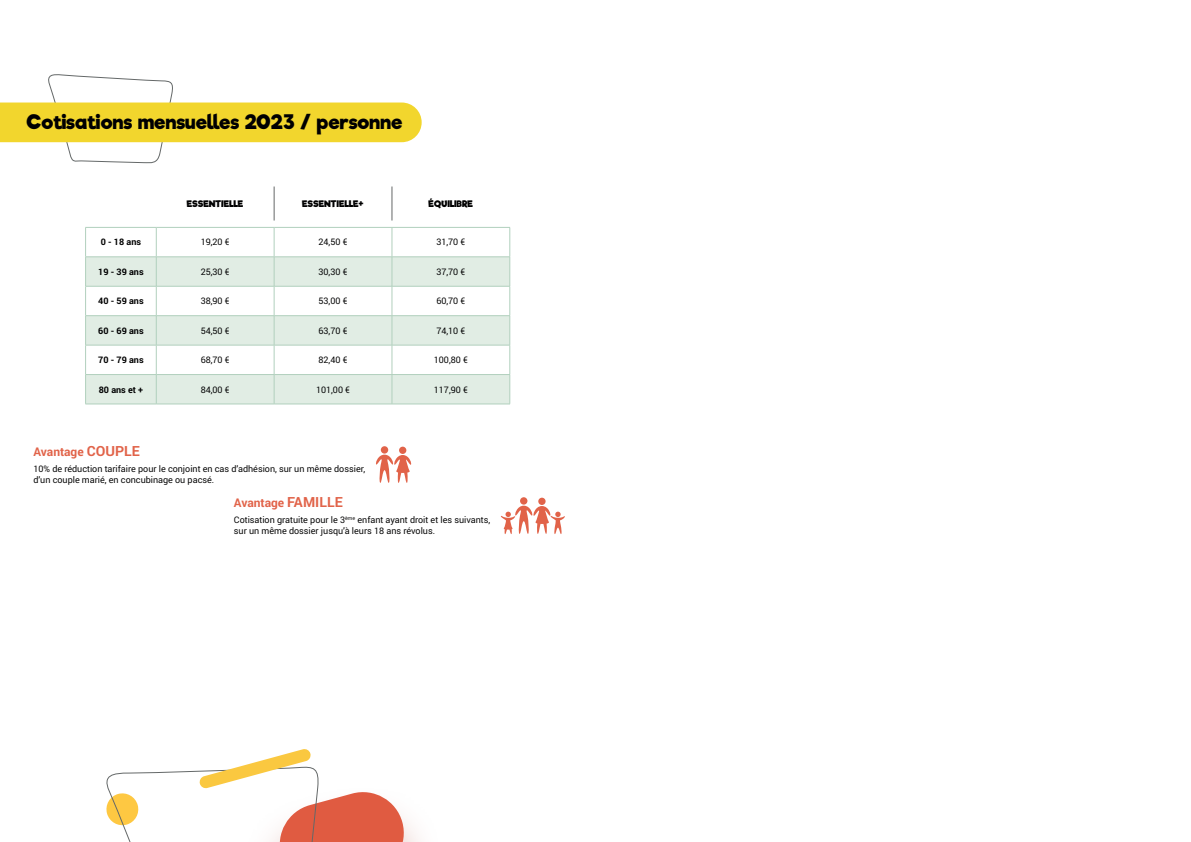
<style>
.page{position:relative;width:1191px;height:842px;background:#fff}
.page>*{position:absolute;margin:0;border:0;box-sizing:border-box;transform-origin:0 0}
.t1{font:20px "Riffic";color:#000001}
.t2{font:700 12px "Roboto";color:#e16349}
.t3{font:9px/10.8px "Roboto";color:#000001}
.t4{font:700 9px "Roboto";color:#000001}
.t5{font:9px "Riffic";color:#000001}
.s1{font-size:14px}
</style>
<div class="page">
<svg style="left:0;top:74px;width:422px;height:90px"></svg>
<svg style="left:85px;top:186px;width:425px;height:218px"></svg>
<hr style="left:85px;top:404px;width:71px;height:1px;background:#b1d0bd">
<hr style="left:156px;top:404px;width:118px;height:1px;background:#b1d0bd">
<hr style="left:274px;top:404px;width:118px;height:1px;background:#b1d0bd">
<hr style="left:392px;top:404px;width:118px;height:1px;background:#b1d0bd">
<hr style="left:274px;top:186px;width:1px;height:35px;background:#646868">
<hr style="left:392px;top:186px;width:1px;height:35px;background:#646868">
<div style="left:520px;top:497px;width:7px;height:8px;background:#e16349;border-radius:50%"></div>
<div style="left:538px;top:498px;width:7px;height:7px;background:#e16349;border-radius:50%"></div>
<svg style="left:500px;top:506px;width:65px;height:28px"></svg>
<div style="left:381px;top:446px;width:7px;height:8px;background:#e16349;border-radius:50%"></div>
<div style="left:399px;top:447px;width:7px;height:7px;background:#e16349;border-radius:50%"></div>
<svg style="left:376px;top:455px;width:36px;height:28px"></svg>
<svg style="left:106px;top:749px;width:302px;height:93px"></svg>
<h1 class="t1" style="left:27px;top:109px;width:378px">Cotisations mensuelles 2023 / personne</h1>
<p class="t5" style="left:187px;top:198px;width:58px">ESSENTIELLE</p>
<p class="t5" style="left:302px;top:198px;width:63px">ESSENTIELLE+</p>
<p class="t5" style="left:428px;top:198px;width:46px">ÉQUILIBRE</p>
<p class="t4" style="left:101px;top:236px;width:42px">0 - 18 ans</p>
<p class="t3" style="left:201px;top:237px;width:30px">19,20 €</p>
<p class="t3" style="left:318px;top:237px;width:30px">24,50 €</p>
<p class="t3" style="left:436px;top:237px;width:30px">31,70 €</p>
<p class="t4" style="left:98px;top:265px;width:47px">19 - 39 ans</p>
<p class="t3" style="left:201px;top:266px;width:30px">25,30 €</p>
<p class="t3" style="left:318px;top:266px;width:30px">30,30 €</p>
<p class="t3" style="left:436px;top:266px;width:30px">37,70 €</p>
<p class="t4" style="left:98px;top:295px;width:47px">40 - 59 ans</p>
<p class="t3" style="left:201px;top:295px;width:30px">38,90 €</p>
<p class="t3" style="left:318px;top:295px;width:30px">53,00 €</p>
<p class="t3" style="left:436px;top:295px;width:30px">60,70 €</p>
<p class="t4" style="left:98px;top:324px;width:47px">60 - 69 ans</p>
<p class="t3" style="left:201px;top:325px;width:30px">54,50 €</p>
<p class="t3" style="left:318px;top:325px;width:30px">63,70 €</p>
<p class="t3" style="left:436px;top:325px;width:30px">74,10 €</p>
<p class="t4" style="left:98px;top:354px;width:47px">70 - 79 ans</p>
<p class="t3" style="left:201px;top:354px;width:30px">68,70 €</p>
<p class="t3" style="left:318px;top:354px;width:30px">82,40 €</p>
<p class="t3" style="left:434px;top:354px;width:36px">100,80 €</p>
<p class="t4" style="left:99px;top:383px;width:46px">80 ans et +</p>
<p class="t3" style="left:201px;top:384px;width:30px">84,00 €</p>
<p class="t3" style="left:316px;top:384px;width:36px">101,00 €</p>
<p class="t3" style="left:434px;top:384px;width:36px">117,90 €</p>
<h2 class="t2" style="left:33px;top:443px;width:108px">Avantage <span class="s1">COUPLE</span></h2>
<p class="t3" style="left:33px;top:463px;width:333px">10% de réduction tarifaire pour le conjoint en cas d’adhésion, sur un même dossier, d’un couple marié, en concubinage ou pacsé.</p>
<h2 class="t2" style="left:234px;top:494px;width:110px">Avantage <span class="s1">FAMILLE</span></h2>
<p class="t3" style="left:234px;top:514px;width:258px">Cotisation gratuite pour le 3<sup>ème</sup> enfant ayant droit et les suivants, sur un même dossier jusqu’à leurs 18 ans révolus.</p>
</div>
